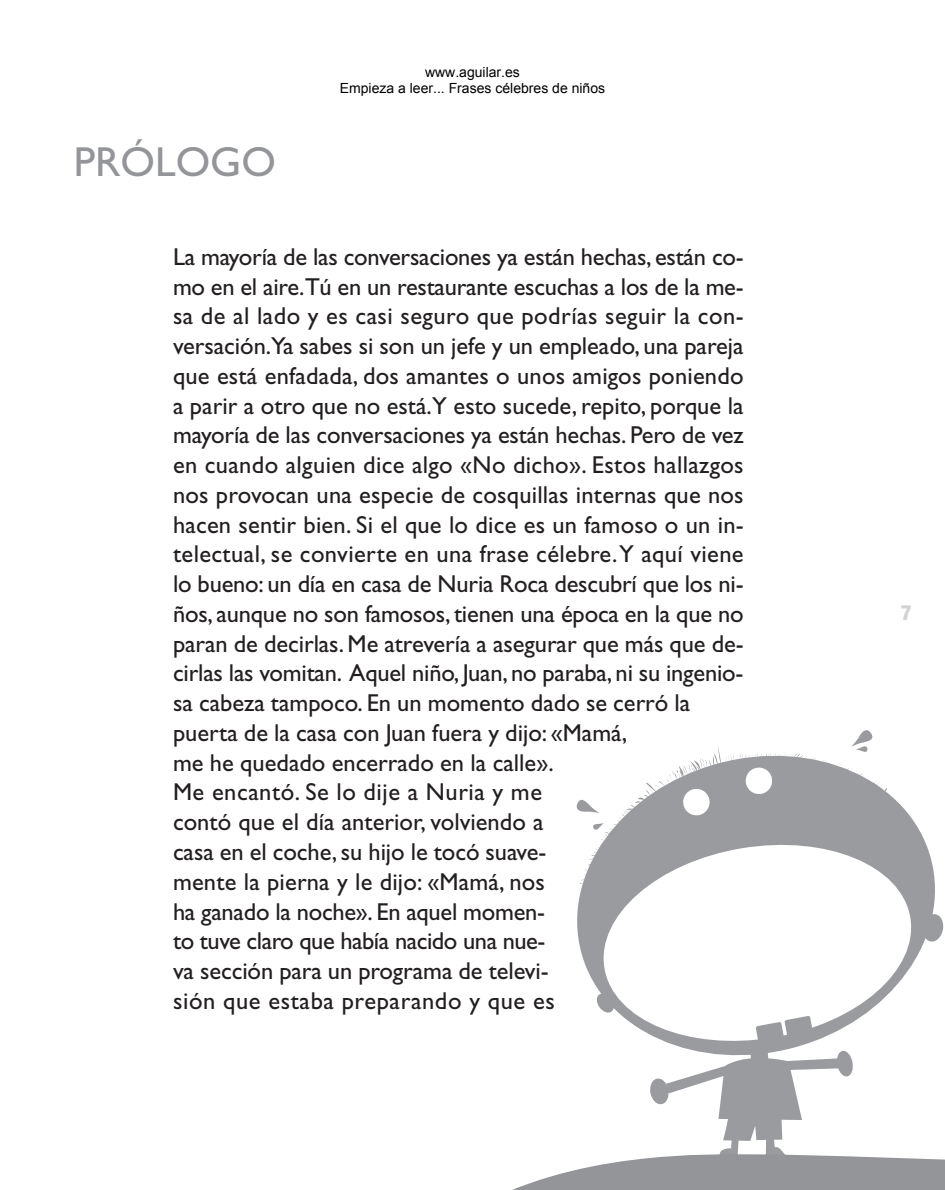
<style>
.page{position:relative;width:945px;height:1190px;background:#fff}
.page>*{position:absolute;margin:0;border:0;box-sizing:border-box;transform-origin:0 0}
.t1{font:42px "Gill Sans";color:#939598}
.t2{font:24.5px/29.8px "Gill Sans";color:#231f20}
.t3{font:800 condensed 21px "Helvetica Neue";color:#d1d2d4}
.t4{font:14px/15.9px "Arial";color:#000;text-align:center}
</style>
<div class="page">
<svg style="left:515px;top:730px;width:430px;height:459px"></svg>
<h1 class="t1" style="left:74px;top:147px;width:204px">PRÓLOGO</h1>
<p class="t4" style="left:340px;top:64px;width:267px">www.aguilar.es<br>Empieza a leer... Frases célebres de niños</p>
<p class="t2" style="left:173px;top:244px;width:572px">La mayoría de las conversaciones ya están hechas, están co&shy;mo en el aire.Tú en un restaurante escuchas a los de la me&shy;sa de al lado y es casi seguro que podrías seguir la con&shy;versación.Ya sabes si son un jefe y un empleado, una pareja que está enfadada, dos amantes o unos amigos poniendo a parir a otro que no está.Y esto sucede, repito, porque la mayoría de las conversaciones ya están hechas. Pero de vez en cuando alguien dice algo «No dicho». Estos hallazgos nos provocan una especie de cosquillas internas que nos hacen sentir bien. Si el que lo dice es un famoso o un in&shy;telectual, se convierte en una frase célebre.Y aquí viene lo bueno: un día en casa de Nuria Roca descubrí que los ni&shy;ños, aunque no son famosos, tienen una época en la que no paran de decirlas. Me atrevería a asegurar que más que de&shy;cirlas las vomitan. Aquel niño,Juan,no paraba,ni su ingenio&shy;sa cabeza tampoco. En un momento dado se cerró la puerta de la casa con Juan fuera y dijo: «Mamá,<br>me he quedado encerrado en la calle».<br>Me encantó. Se lo dije a Nuria y me<br>contó que el día anterior, volviendo a<br>casa en el coche, su hijo le tocó suave-<br>mente la pierna y le dijo: «Mamá, nos<br>ha ganado la noche».En aquel momen-<br>to tuve claro que había nacido una nue-<br>va sección para un programa de televi-<br>sión que estaba preparando y que es</p>
<p class="t3" style="left:901px;top:605px;width:12px">7</p>
</div>
